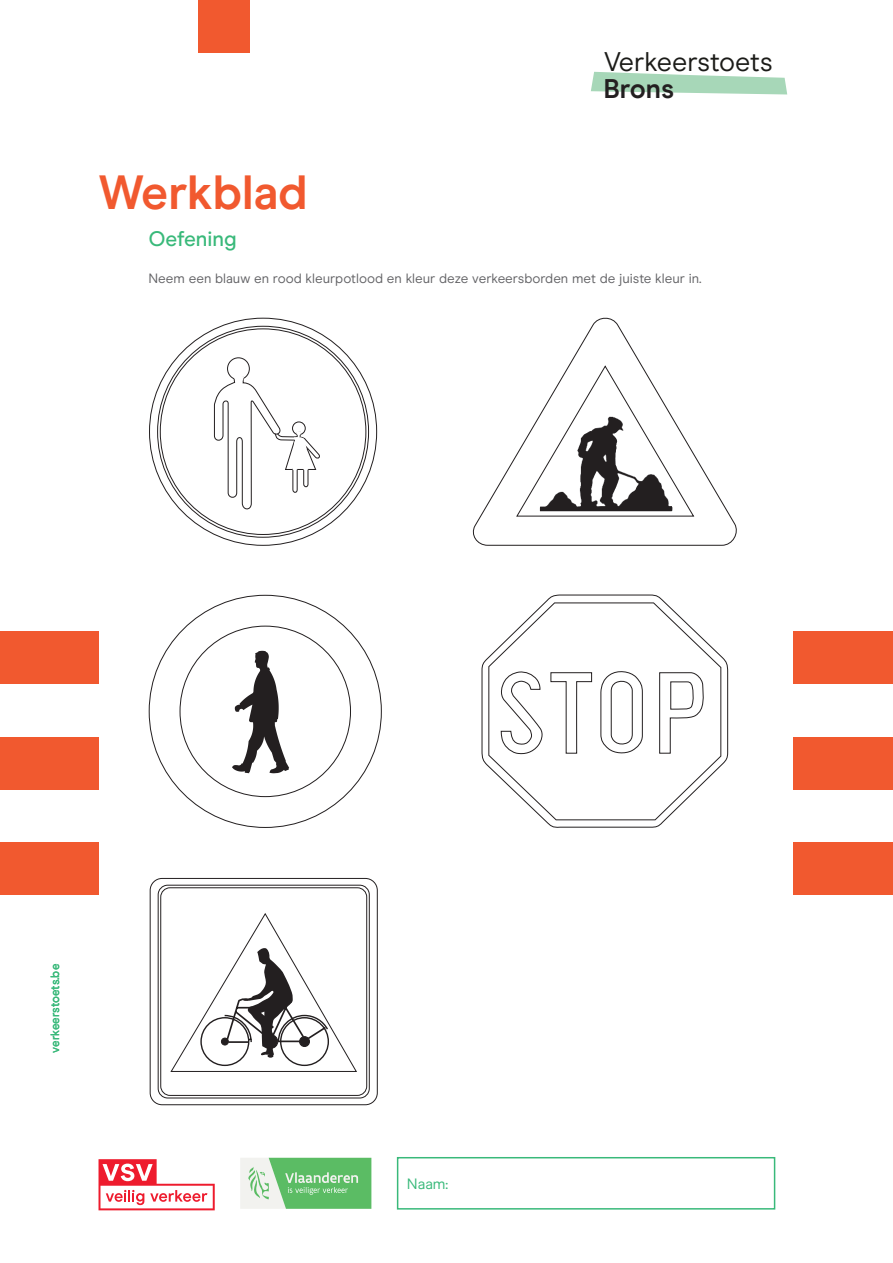
<style>
.page{position:relative;width:893px;height:1263px;background:#fff}
.page>*{position:absolute;margin:0;border:0;box-sizing:border-box;transform-origin:0 0}
.t1{font:700 48px "Modern Era";color:#f1592f}
.t2{font:27px "Modern Era";letter-spacing:-.005em;color:#1b1b18}
.t3{font:700 27px "Modern Era";color:#231f20}
.t4{font:500 21px "Modern Era";color:#39b97a}
.t5{font:15px "Modern Era";color:#39b97a}
.t6{font:13.5px "Modern Era";color:#636366}
.t7{font:500 12px "Modern Era";color:#39b97a}
</style>
<div class="page">
<div style="left:794px;top:631px;width:99px;height:53px;background:#f1592f"></div>
<div style="left:794px;top:737px;width:99px;height:52px;background:#f1592f"></div>
<div style="left:794px;top:842px;width:99px;height:53px;background:#f1592f"></div>
<div style="left:0;top:631px;width:99px;height:53px;background:#f1592f"></div>
<div style="left:0;top:737px;width:99px;height:52px;background:#f1592f"></div>
<div style="left:0;top:842px;width:99px;height:53px;background:#f1592f"></div>
<svg style="left:99px;top:1159px;width:116px;height:51px"></svg>
<svg style="left:591px;top:72px;width:196px;height:23px"></svg>
<svg style="left:240px;top:1158px;width:131px;height:51px"></svg>
<div style="left:397px;top:1157px;width:378px;height:52px;border:2px solid #39b97a"></div>
<div style="left:198px;top:0;width:51px;height:53px;background:#f1592f"></div>
<svg style="left:149px;top:317px;width:228px;height:229px"></svg>
<div style="left:228px;top:358px;width:21px;height:22px;background:#fff;border-radius:50%"></div>
<div style="left:227px;top:357px;width:23px;height:23px;border:1px solid #231f20;border-radius:50%"></div>
<svg style="left:214px;top:374px;width:107px;height:137px"></svg>
<svg style="left:472px;top:317px;width:265px;height:229px"></svg>
<svg style="left:516px;top:365px;width:179px;height:152px"></svg>
<img style="left:540px;top:411px;width:133px;height:100px">
<svg style="left:148px;top:594px;width:234px;height:234px"></svg>
<svg style="left:232px;top:651px;width:57px;height:122px"></svg>
<svg style="left:481px;top:594px;width:247px;height:234px"></svg>
<svg style="left:488px;top:602px;width:234px;height:219px"></svg>
<svg style="left:500px;top:668px;width:205px;height:87px"></svg>
<div style="left:150px;top:878px;width:228px;height:227px;border:1px solid #231f20;border-radius:12px"></div>
<div style="left:158px;top:885px;width:212px;height:213px;border:1px solid #231f20;border-radius:10px"></div>
<svg style="left:170px;top:913px;width:187px;height:159px"></svg>
<div style="left:160px;top:887px;width:207px;height:209px;border:1px solid #231f20;border-radius:9px"></div>
<h1 class="t1" style="left:99px;top:164px;width:211px">Werkblad</h1>
<h2 class="t2" style="left:604px;top:46px;width:171px">Verkeerstoets</h2>
<h2 class="t3" style="left:603px;top:73px;width:72px">Brons</h2>
<h3 class="t4" style="left:148px;top:227px;width:90px">Oefening</h3>
<p class="t6" style="left:148px;top:270px;width:555px">Neem een blauw en rood kleurpotlood en kleur deze verkeersborden met de juiste kleur in.</p>
<p class="t7" style="left:48px;top:1052px;width:90px;rotate:-90deg">verkeerstoets.be</p>
<p class="t5" style="left:407px;top:1175px;width:43px">Naam:</p>
</div>
